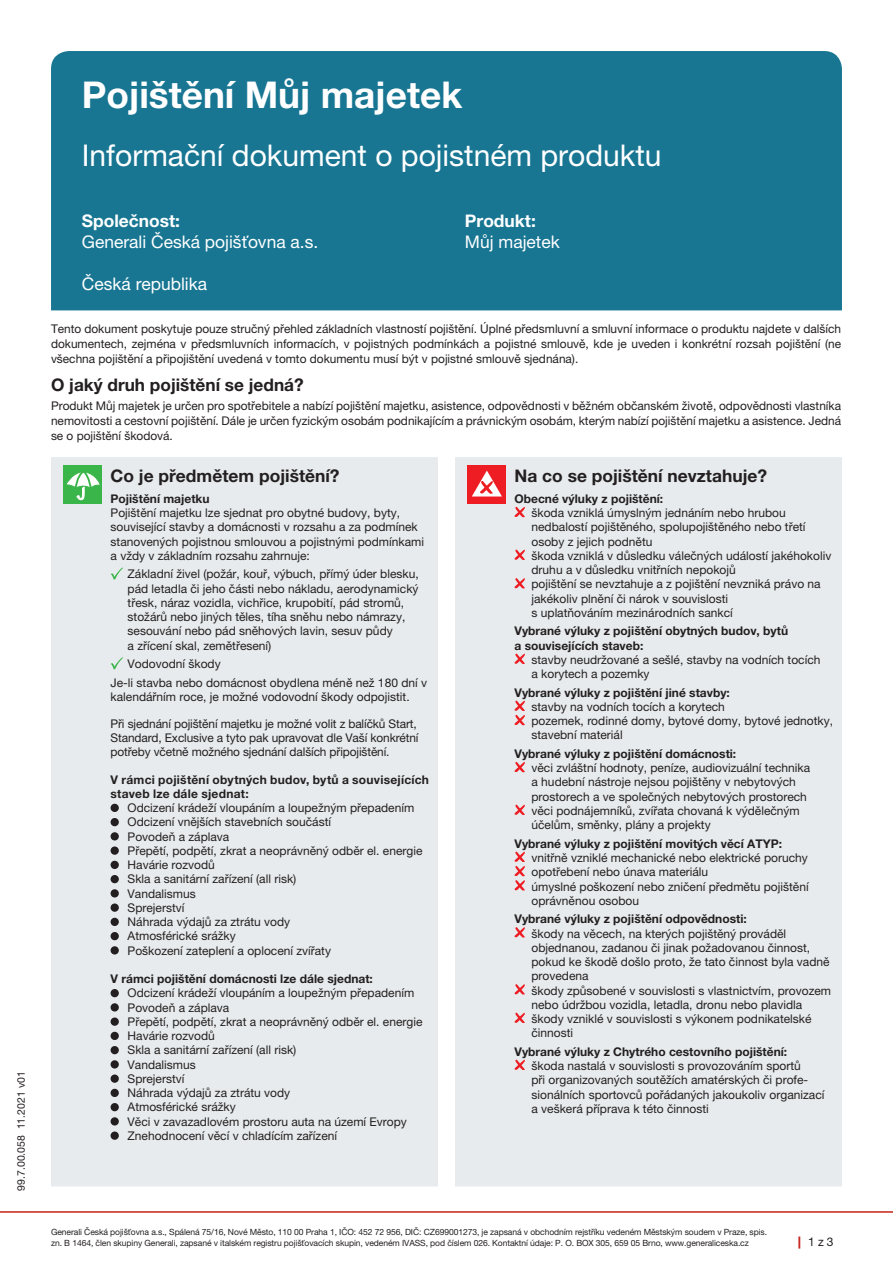
<style>
.page{position:relative;width:893px;height:1263px;background:#fff}
.page>*{position:absolute;margin:0;border:0;box-sizing:border-box;transform-origin:0 0}
.t1{font:700 36.9px "Helvetica Neue LT Pro";color:#fff}
.t2{font:30px "Helvetica Neue LT Pro";color:#fff}
.t3{font:700 17.4px "Helvetica Neue LT Pro";color:#231f20}
.t4{font:17.4px "Helvetica Neue LT Pro";color:#fff}
.t5{font:700 17.4px "Helvetica Neue LT Pro";color:#fff}
.t6{font:12px/14.2px "Helvetica Neue LT Pro";color:#231f20}
.t7{font:700 12px/14.2px "Helvetica Neue LT Pro";color:#231f20}
.t8{font:700 12px/14.2px "Helvetica Neue LT Pro";letter-spacing:.02em;color:#231f20}
.t9{font:10.5px "Helvetica Neue LT Pro";color:#231f20}
.t10{font:8.55px/10.5px "Helvetica Neue LT Pro";letter-spacing:-.01em;color:#231f20}
.s1{font-weight:800;color:#c5221a}
</style>
<div class="page">
<hr style="left:0;top:1211px;width:893px;height:2px;background:#c5221a">
<div style="left:51px;top:51px;width:791px;height:259px;background:#187693"></div>
<div style="left:51px;top:457px;width:387px;height:729px;background:#e7ebed"></div>
<div style="left:64px;top:465px;width:38px;height:39px;background:#3ab54a"></div>
<svg style="left:66px;top:472px;width:34px;height:28px"></svg>
<svg style="left:111px;top:567px;width:12px;height:13px"></svg>
<svg style="left:111px;top:657px;width:12px;height:13px"></svg>
<div style="left:111px;top:804px;width:8px;height:8px;background:#231f20;border-radius:50%"></div>
<div style="left:111px;top:818px;width:8px;height:8px;background:#231f20;border-radius:50%"></div>
<div style="left:111px;top:832px;width:8px;height:8px;background:#231f20;border-radius:50%"></div>
<div style="left:111px;top:846px;width:8px;height:9px;background:#231f20;border-radius:50%"></div>
<div style="left:111px;top:861px;width:8px;height:8px;background:#231f20;border-radius:50%"></div>
<div style="left:111px;top:875px;width:8px;height:8px;background:#231f20;border-radius:50%"></div>
<div style="left:111px;top:889px;width:8px;height:8px;background:#231f20;border-radius:50%"></div>
<div style="left:111px;top:903px;width:8px;height:9px;background:#231f20;border-radius:50%"></div>
<div style="left:111px;top:918px;width:8px;height:8px;background:#231f20;border-radius:50%"></div>
<div style="left:111px;top:932px;width:8px;height:8px;background:#231f20;border-radius:50%"></div>
<div style="left:111px;top:946px;width:8px;height:8px;background:#231f20;border-radius:50%"></div>
<div style="left:111px;top:989px;width:8px;height:8px;background:#231f20;border-radius:50%"></div>
<div style="left:111px;top:1003px;width:8px;height:8px;background:#231f20;border-radius:50%"></div>
<div style="left:111px;top:1017px;width:8px;height:9px;background:#231f20;border-radius:50%"></div>
<div style="left:111px;top:1032px;width:8px;height:8px;background:#231f20;border-radius:50%"></div>
<div style="left:111px;top:1046px;width:8px;height:8px;background:#231f20;border-radius:50%"></div>
<div style="left:111px;top:1060px;width:8px;height:8px;background:#231f20;border-radius:50%"></div>
<div style="left:111px;top:1074px;width:8px;height:9px;background:#231f20;border-radius:50%"></div>
<div style="left:111px;top:1089px;width:8px;height:8px;background:#231f20;border-radius:50%"></div>
<div style="left:111px;top:1103px;width:8px;height:8px;background:#231f20;border-radius:50%"></div>
<div style="left:111px;top:1117px;width:8px;height:8px;background:#231f20;border-radius:50%"></div>
<div style="left:111px;top:1131px;width:8px;height:9px;background:#231f20;border-radius:50%"></div>
<div style="left:455px;top:457px;width:387px;height:729px;background:#e7ebed"></div>
<div style="left:468px;top:465px;width:38px;height:39px;background:#ee1d23"></div>
<svg style="left:472px;top:470px;width:30px;height:26px"></svg>
<svg style="left:513px;top:506px;width:13px;height:11px"></svg>
<svg style="left:513px;top:549px;width:13px;height:11px"></svg>
<svg style="left:513px;top:577px;width:13px;height:12px"></svg>
<svg style="left:513px;top:653px;width:13px;height:11px"></svg>
<svg style="left:513px;top:700px;width:13px;height:25px"></svg>
<svg style="left:513px;top:761px;width:13px;height:12px"></svg>
<svg style="left:513px;top:804px;width:13px;height:11px"></svg>
<svg style="left:513px;top:851px;width:13px;height:40px"></svg>
<svg style="left:513px;top:926px;width:13px;height:12px"></svg>
<svg style="left:513px;top:983px;width:13px;height:12px"></svg>
<svg style="left:513px;top:1012px;width:13px;height:11px"></svg>
<svg style="left:513px;top:1059px;width:13px;height:11px"></svg>
<p class="t9" style="left:15px;top:1191px;width:121px;rotate:-90deg">99.7.00.058 11.2021 v01</p>
<h1 class="t1" style="left:82px;top:72px;width:382px">Pojištění Můj majetek</h1>
<h2 class="t2" style="left:82px;top:137px;width:581px">Informační dokument o pojistném produktu</h2>
<h3 class="t5" style="left:82px;top:210px;width:100px">Společnost:</h3>
<h3 class="t4" style="left:82px;top:232px;width:238px">Generali Česká pojišťovna a.s.</h3>
<h3 class="t4" style="left:82px;top:274px;width:127px">Česká republika</h3>
<h3 class="t5" style="left:465px;top:210px;width:72px">Produkt:</h3>
<h3 class="t4" style="left:465px;top:232px;width:96px">Můj majetek</h3>
<p class="t6" style="left:51px;top:321px;width:792px;line-height:15px;text-align:justify">Tento dokument poskytuje pouze stručný přehled základních vlastností pojištění. Úplné předsmluvní a smluvní informace o produktu najdete v dalších dokumentech, zejména v předsmluvních informacích, v pojistných podmínkách a pojistné smlouvě, kde je uveden i konkrétní rozsah pojištění (ne všechna pojištění a připojištění uvedená v tomto dokumentu musí být v pojistné smlouvě sjednána).</p>
<h3 class="t3" style="left:51px;top:374px;width:254px">O jaký druh pojištění se jedná?</h3>
<p class="t6" style="left:51px;top:398px;width:792px;line-height:15px;text-align:justify">Produkt Můj majetek je určen pro spotřebitele a nabízí pojištění majetku, asistence, odpovědnosti v běžném občanském životě, odpovědnosti vlastníka nemovitosti a cestovní pojištění. Dále je určen fyzickým osobám podnikajícím a právnickým osobám, kterým nabízí pojištění majetku a asistence. Jedná se o pojištění škodová.</p>
<h3 class="t3" style="left:111px;top:465px;width:231px">Co je předmětem pojištění?</h3>
<p class="t7" style="left:111px;top:491px;width:101px">Pojištění majetku</p>
<p class="t6" style="left:111px;top:506px;width:315px">Pojištění majetku lze sjednat pro obytné budovy, byty, související stavby a domácnosti v rozsahu a za podmínek stanovených pojistnou smlouvou a pojistnými podmínkami a vždy v základním rozsahu zahrnuje:</p>
<p class="t6" style="left:128px;top:567px;width:293px">Základní živel (požár, kouř, výbuch, přímý úder blesku, pád letadla či jeho části nebo nákladu, aerodynamický třesk, náraz vozidla, vichřice, krupobití, pád stromů, stožárů nebo jiných těles, tíha sněhu nebo námrazy, sesouvání nebo pád sněhových lavin, sesuv půdy<br>a zřícení skal, zemětřesení)</p>
<p class="t6" style="left:111px;top:654px;width:318px;line-height:18.5px;text-indent:17px">Vodovodní škody<br>Je-li stavba nebo domácnost obydlena méně než 180 dní v</p>
<p class="t6" style="left:111px;top:689px;width:301px">kalendářním roce, je možné vodovodní škody odpojistit.</p>
<p class="t6" style="left:111px;top:716px;width:309px">Při sjednání pojištění majetku je možné volit z balíčků Start,<br>Standard, Exclusive a tyto pak upravovat dle Vaší konkrétní potřeby včetně možného sjednání dalších připojištění.</p>
<p class="t8" style="left:111px;top:772px;width:320px">V rámci pojištění obytných budov, bytů a souvisejících staveb lze dále sjednat:</p>
<p class="t6" style="left:128px;top:800px;width:296px">Odcizení krádeží vloupáním a loupežným přepadením<br>Odcizení vnějších stavebních součástí<br>Povodeň a záplava<br>Přepětí, podpětí, zkrat a neoprávněný odběr el. energie<br>Havárie rozvodů<br>Skla a sanitární zařízení (all risk)<br>Vandalismus<br>Sprejerství<br>Náhrada výdajů za ztrátu vody<br>Atmosférické srážky<br>Poškození zateplení a oplocení zvířaty</p>
<p class="t7" style="left:111px;top:971px;width:264px">V rámci pojištění domácnosti lze dále sjednat:</p>
<p class="t6" style="left:128px;top:986px;width:296px">Odcizení krádeží vloupáním a loupežným přepadením<br>Povodeň a záplava<br>Přepětí, podpětí, zkrat a neoprávněný odběr el. energie<br>Havárie rozvodů<br>Skla a sanitární zařízení (all risk)<br>Vandalismus<br>Sprejerství<br>Náhrada výdajů za ztrátu vody<br>Atmosférické srážky<br>Věci v zavazadlovém prostoru auta na území Evropy<br>Znehodnocení věcí v chladícím zařízení</p>
<h3 class="t3" style="left:514px;top:465px;width:254px">Na co se pojištění nevztahuje?</h3>
<p class="t7" style="left:514px;top:491px;width:150px">Obecné výluky z pojištění:</p>
<p class="t6" style="left:531px;top:506px;width:301px">škoda vzniklá úmyslným jednáním nebo hrubou nedbalostí pojištěného, spolupojištěného nebo třetí osoby z jejich podnětu<br>škoda vzniklá v důsledku válečných událostí jakéhokoliv druhu a v důsledku vnitřních nepokojů<br>pojištění se nevztahuje a z pojištění nevzniká právo na jakékoliv plnění či nárok v souvislosti<br>s uplatňováním mezinárodních sankcí</p>
<p class="t7" style="left:514px;top:624px;width:275px">Vybrané výluky z pojištění obytných budov, bytů a souvisejících staveb:</p>
<p class="t6" style="left:531px;top:652px;width:290px">stavby neudržované a sešlé, stavby na vodních tocích a korytech a pozemky</p>
<p class="t7" style="left:514px;top:685px;width:217px">Vybrané výluky z pojištění jiné stavby:</p>
<p class="t6" style="left:531px;top:699px;width:303px">stavby na vodních tocích a korytech<br>pozemek, rodinné domy, bytové domy, bytové jednotky, stavební materiál</p>
<p class="t7" style="left:514px;top:746px;width:223px">Vybrané výluky z pojištění domácnosti:</p>
<p class="t6" style="left:531px;top:761px;width:280px">věci zvláštní hodnoty, peníze, audiovizuální technika a hudební nástroje nejsou pojištěny v nebytových prostorech a ve společných nebytových prostorech věci podnájemníků, zvířata chovaná k výdělečným účelům, směnky, plány a projekty</p>
<p class="t7" style="left:514px;top:836px;width:269px">Vybrané výluky z pojištění movitých věcí ATYP:</p>
<p class="t6" style="left:531px;top:850px;width:279px">vnitřně vzniklé mechanické nebo elektrické poruchy opotřebení nebo únava materiálu<br>úmyslné poškození nebo zničení předmětu pojištění oprávněnou osobou</p>
<p class="t7" style="left:514px;top:911px;width:234px">Vybrané výluky z pojištění odpovědnosti:</p>
<p class="t6" style="left:531px;top:926px;width:301px">škody na věcech, na kterých pojištěný prováděl objednanou, zadanou či jinak požadovanou činnost, pokud ke škodě došlo proto, že tato činnost byla vadně provedena<br>škody způsobené v souvislosti s vlastnictvím, provozem nebo údržbou vozidla, letadla, dronu nebo plavidla škody vzniklé v souvislosti s výkonem podnikatelské činnosti</p>
<p class="t7" style="left:514px;top:1044px;width:274px">Vybrané výluky z Chytrého cestovního pojištění:</p>
<p class="t6" style="left:531px;top:1058px;width:294px">škoda nastalá v souvislosti s provozováním sportů<br>při organizovaných soutěžích amatérských či profe&shy;sionálních sportovců pořádaných jakoukoliv organizací a veškerá příprava k této činnosti</p>
<p class="t10" style="left:51px;top:1226px;width:718px">Generali Česká pojišťovna a.s., Spálená 75/16, Nové Město, 110 00 Praha 1, IČO: 452 72 956, DIČ: CZ699001273, je zapsaná v obchodním rejstříku vedeném Městským soudem v Praze, spis. zn. B 1464, člen skupiny Generali, zapsané v italském registru pojišťovacích skupin, vedeném IVASS, pod číslem 026. Kontaktní údaje: P. O. BOX 305, 659 05 Brno, www.generaliceska.cz</p>
<p class="t6" style="left:798px;top:1234px;width:37px"><span class="s1">|</span> 1 z 3</p>
</div>
